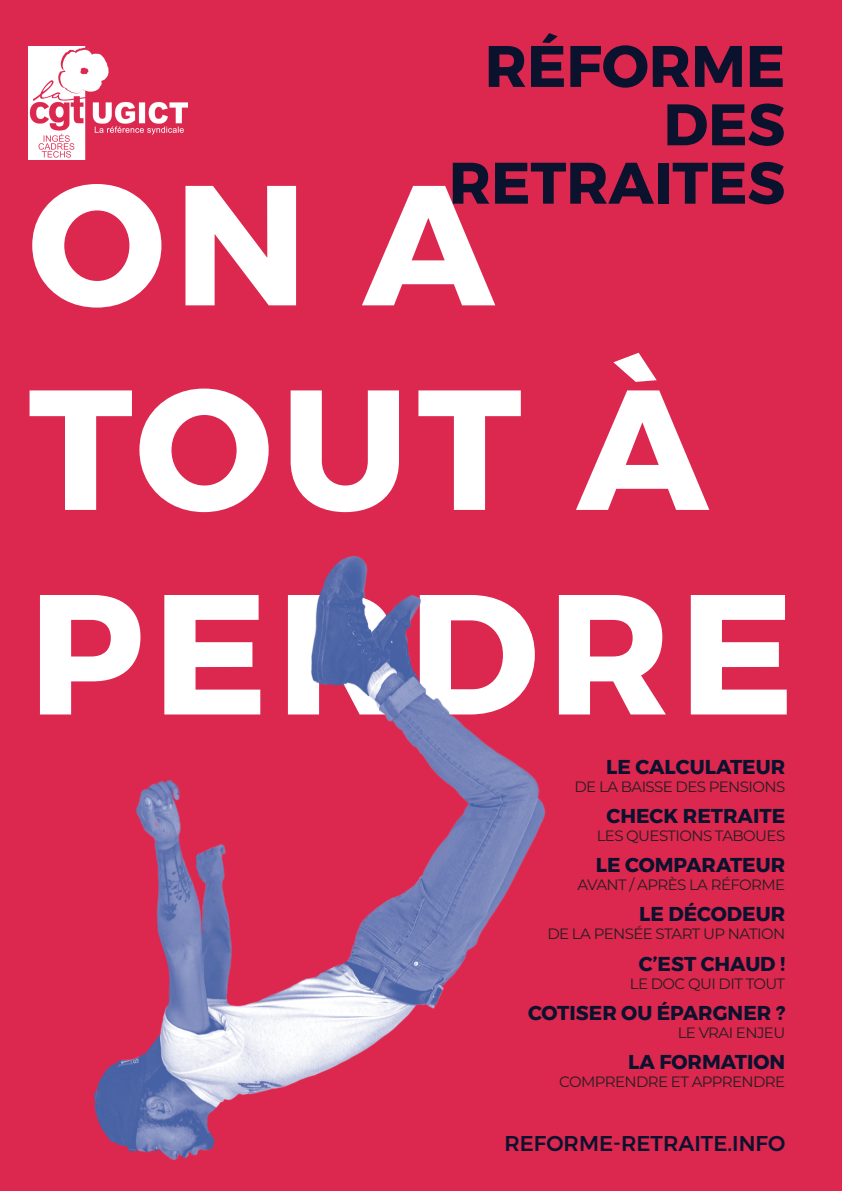
<style>
.page{position:relative;width:842px;height:1191px;background:#dc274f}
.page>*{position:absolute;margin:0;border:0;box-sizing:border-box;transform-origin:0 0}
.t1{font:700 170.4px/204.5px "Montserrat";letter-spacing:.05em;color:#fff}
.t2{font:700 58.4px/58.4px "Montserrat";color:#0b122e;text-align:right}
.t3{font:500 21.3px "Montserrat";color:#0b122e}
.t4{font:700 20px "Montserrat";color:#0b122e}
.t5{font:15px "Montserrat";letter-spacing:-.04em;color:#231f20}
</style>
<div class="page">
<img style="left:28px;top:47px;width:159px;height:113px">
<img style="left:94px;top:556px;width:452px;height:604px">
<h2 class="t2" style="left:449px;top:37px;width:338px">RÉFORME<br>DES<br>RETRAITES</h2>
<h1 class="t1" style="left:28px;top:143px;width:767px">ON A<br>TOUT À<br>PERDRE</h1>
<h3 class="t4" style="left:606px;top:750px;width:125px">LE CALCULATEU</h3>
<h3 class="t4" style="left:771px;top:750px;width:16px">R</h3>
<p class="t5" style="left:574px;top:776px;width:212px">DE LA BAISSE DES PENSIONS</p>
<h3 class="t4" style="left:606px;top:799px;width:144px">CHECK RETRAITE</h3>
<p class="t5" style="left:597px;top:825px;width:190px">LES QUESTIONS TABOUES</p>
<h3 class="t4" style="left:596px;top:849px;width:76px">LE COMPA</h3>
<h3 class="t4" style="left:701px;top:849px;width:29px">RATEU</h3>
<h3 class="t4" style="left:771px;top:849px;width:16px">R</h3>
<p class="t5" style="left:577px;top:874px;width:209px">AVANT / APRÈS LA RÉFORME</p>
<h3 class="t4" style="left:639px;top:898px;width:103px">LE DÉCODEU</h3>
<h3 class="t4" style="left:771px;top:898px;width:16px">R</h3>
<p class="t5" style="left:547px;top:923px;width:239px">DE LA PENSÉE START UP NATION</p>
<h3 class="t4" style="left:639px;top:947px;width:33px">C’EST</h3>
<h3 class="t4" style="left:701px;top:947px;width:46px">CHAUD</h3>
<h3 class="t4" style="left:780px;top:947px;width:7px">!</h3>
<p class="t5" style="left:630px;top:973px;width:157px">LE DOC QUI DIT TOUT</p>
<h3 class="t4" style="left:528px;top:996px;width:42px">COTISE</h3>
<h3 class="t4" style="left:602px;top:996px;width:69px">R OU ÉPA</h3>
<h3 class="t4" style="left:698px;top:996px;width:88px">RGNER ?</h3>
<p class="t5" style="left:678px;top:1022px;width:109px">LE VRAI ENJEU</p>
<h3 class="t4" style="left:628px;top:1046px;width:159px">LA FORMATION</h3>
<p class="t5" style="left:559px;top:1071px;width:22px">COMPRENDRE</p>
<p class="t5" style="left:671px;top:1071px;width:33px">ET APPRENDRE</p>
<h3 class="t3" style="left:504px;top:1126px;width:282px">REFORME-RETRAITE.INFO</h3>
</div>
